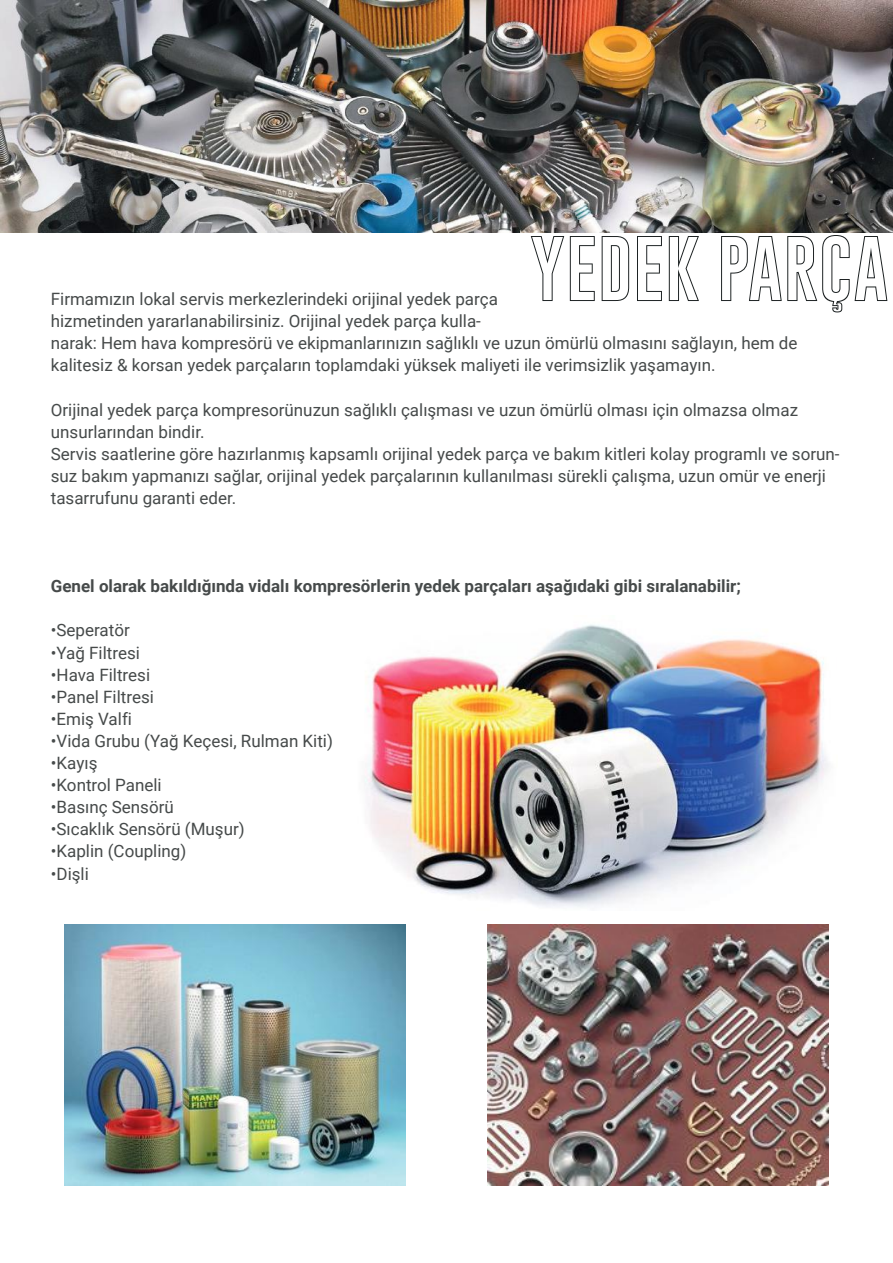
<style>
.page{position:relative;width:893px;height:1263px;background:#fff}
.page>*{position:absolute;margin:0;border:0;box-sizing:border-box;transform-origin:0 0}
.t1{font:66.9px "Gobold Hollow";color:#1a1f20}
.t2{font:16.95px/22px "Roboto";color:#464a4a}
.t3{font:700 16.95px "Roboto";color:#464a4a}
</style>
<div class="page">
<img style="left:0;top:0;width:893px;height:233px">
<img style="left:65px;top:924px;width:341px;height:261px">
<img style="left:488px;top:924px;width:340px;height:261px">
<img style="left:364px;top:624px;width:465px;height:283px">
<h1 class="t1" style="left:529px;top:225px;width:361px">YEDEK PARÇA</h1>
<p class="t2" style="left:51px;top:309px;width:748px">hizmetinden yararlanabilirsiniz. Orijinal yedek parça kulla-<br>narak: Hem hava kompresörü ve ekipmanlarınızın sağlıklı ve uzun ömürlü olmasını sağlayın, hem de kalitesiz &amp; korsan yedek parçaların toplamdaki yüksek maliyeti ile verimsizlik yaşamayın.</p>
<p class="t2" style="left:51px;top:398px;width:790px">Orijinal yedek parça kompresorünuzun sağlıklı çalışması ve uzun ömürlü olması için olmazsa olmaz unsurlarından bindir.<br>Servis saatlerine göre hazırlanmış kapsamlı orijinal yedek parça ve bakım kitleri kolay programlı ve sorun&shy;suz bakım yapmanızı sağlar, orijinal yedek parçalarının kullanılması sürekli çalışma, uzun omür ve enerji tasarrufunu garanti eder.</p>
<p class="t2" style="left:51px;top:287px;width:449px">Firmamızın lokal servis merkezlerindeki orijinal yedek parça</p>
<p class="t3" style="left:51px;top:574px;width:691px">Genel olarak bakıldığında vidalı kompresörlerin yedek parçaları aşağıdaki gibi sıralanabilir;</p>
<p class="t2" style="left:51px;top:619px;width:81px">•Seperatör</p>
<p class="t2" style="left:51px;top:641px;width:91px">•Yağ Filtresi</p>
<p class="t2" style="left:51px;top:663px;width:101px">•Hava Filtresi</p>
<p class="t2" style="left:51px;top:685px;width:105px">•Panel Filtresi</p>
<p class="t2" style="left:51px;top:707px;width:83px">•Emiş Valfi</p>
<p class="t2" style="left:51px;top:729px;width:284px">•Vida Grubu (Yağ Keçesi, Rulman Kiti)</p>
<p class="t2" style="left:51px;top:751px;width:48px">•Kayış</p>
<p class="t2" style="left:51px;top:773px;width:112px">•Kontrol Paneli</p>
<p class="t2" style="left:51px;top:795px;width:125px">•Basınç Sensörü</p>
<p class="t2" style="left:51px;top:818px;width:195px">•Sıcaklık Sensörü (Muşur)</p>
<p class="t2" style="left:51px;top:840px;width:137px">•Kaplin (Coupling)</p>
<p class="t2" style="left:51px;top:862px;width:40px">•Dişli</p>
</div>
